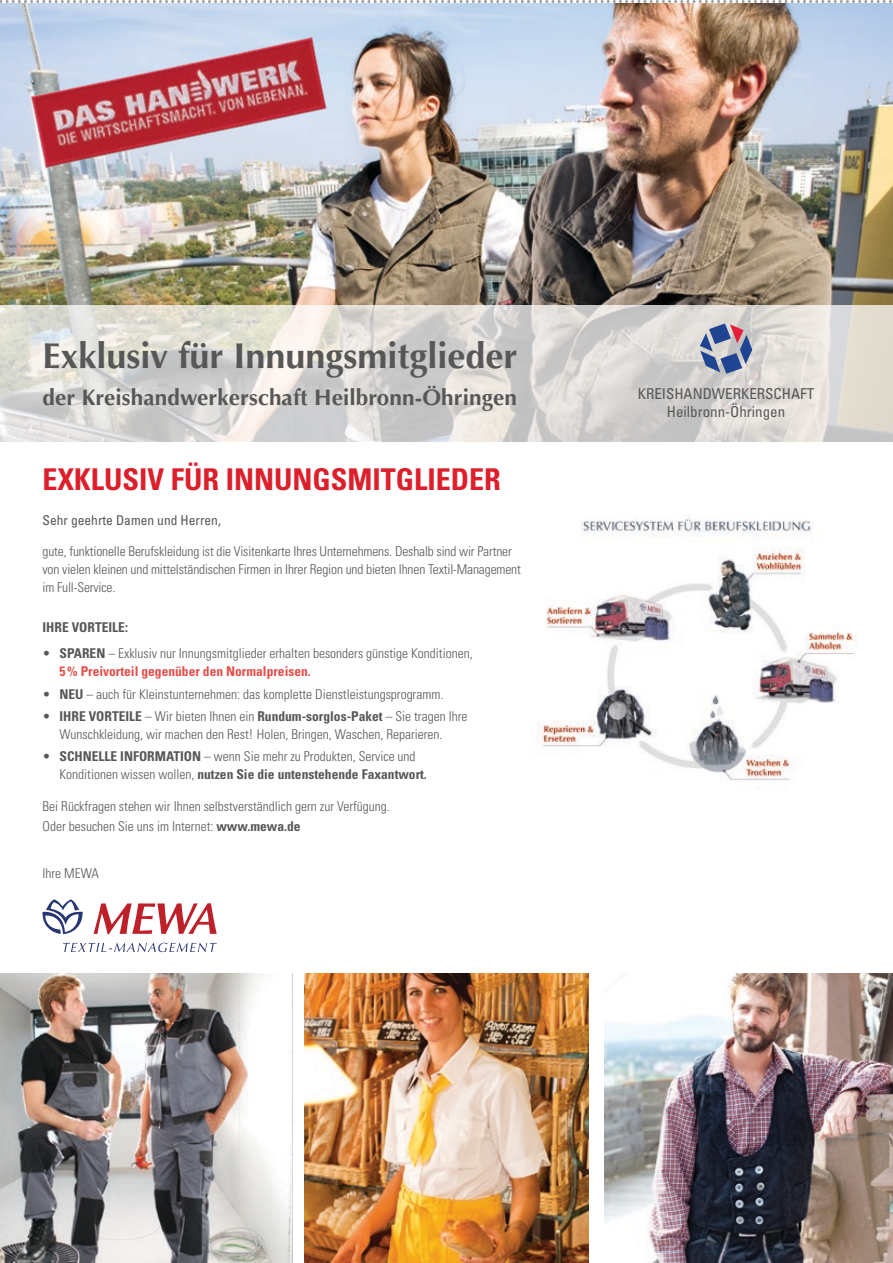
<style>
.page{position:relative;width:893px;height:1263px;background:#fff}
.page>*{position:absolute;margin:0;border:0;box-sizing:border-box;transform-origin:0 0}
.t1{font:700 36px "Optima LT Pro";color:#565756}
.t2{font:700 condensed 30px "Univers";color:#dd1f2b}
.t3{font:700 22.5px "Optima LT Pro";letter-spacing:.005em;color:#565756}
.t4{font:condensed 15px/18px "Univers";color:#565756;text-align:center}
.t5{font:300 condensed 13.5px/18px "Univers";color:#565756}
.t6{font:condensed 13.5px "Univers";color:#565756}
.t7{font:700 condensed 13.5px "Univers";color:#565756}
.s1{font-weight:700}
.s2{font-weight:700;color:#e54e4a}
</style>
<div class="page">
<svg style="left:0;top:0;width:892px;height:3px"></svg>
<img style="left:0;top:3px;width:893px;height:302px">
<img style="left:304px;top:974px;width:285px;height:289px">
<img style="left:605px;top:974px;width:288px;height:289px">
<img style="left:0;top:974px;width:293px;height:289px">
<img style="left:537px;top:514px;width:319px;height:267px">
<svg style="left:0;top:305px;width:893px;height:136px;background:#dbd9d4"></svg>
<svg style="left:700px;top:323px;width:52px;height:51px;background:#9094b1"></svg>
<img style="left:28px;top:32px;width:304px;height:139px">
<svg style="left:43px;top:899px;width:40px;height:35px"></svg>
<svg style="left:94px;top:903px;width:123px;height:31px"></svg>
<svg style="left:63px;top:943px;width:154px;height:9px"></svg>
<h1 class="t1" style="left:43px;top:332px;width:477px">Exklusiv für Innungsmitglieder</h1>
<h3 class="t3" style="left:43px;top:383px;width:476px">der Kreishandwerkerschaft Heilbronn-Öhringen</h3>
<p class="t4" style="left:638px;top:384px;width:178px">Kreishandwerkerschaft<br>Heilbronn-Öhringen</p>
<h2 class="t2" style="left:43px;top:461px;width:460px">EXKLUSIV FÜR INNUNGSMITGLIEDER</h2>
<p class="t6" style="left:43px;top:512px;width:180px">Sehr geehrte Damen und Herren,</p>
<p class="t5" style="left:43px;top:542px;width:480px">gute, funktionelle Berufskleidung ist die Visitenkarte Ihres Unternehmens. Deshalb sind wir Partner von vielen kleinen und mittelständischen Firmen in Ihrer Region und bieten Ihnen Textil-Management im Full-Service.</p>
<p class="t7" style="left:43px;top:619px;width:87px">IHRE VORTEILE:</p>
<p class="t5" style="left:60px;top:644px;width:415px;text-indent:-17px">• <span class="s1">SPAREN</span> – Exklusiv nur Innungsmitglieder erhalten besonders günstige Konditionen,<br><span class="s2">5% Preivorteil gegenüber den Normalpreisen.</span></p>
<p class="t5" style="left:43px;top:685px;width:402px">• <span class="s1">NEU</span> – auch für Kleinstunternehmen: das komplette Dienstleistungsprogramm.</p>
<p class="t5" style="left:43px;top:707px;width:426px;text-align:center">• <span class="s1">IHRE VORTEILE</span> – Wir bieten Ihnen ein <span class="s1">Rundum-sorglos-Paket</span> – Sie tragen Ihre<br>Wunschkleidung, wir machen den Rest! Holen, Bringen, Waschen, Reparieren.</p>
<p class="t5" style="left:60px;top:747px;width:369px;text-indent:-17px">• <span class="s1">SCHNELLE INFORMATION</span> – wenn Sie mehr zu Produkten, Service und<br>Konditionen wissen wollen, <span class="s1">nutzen Sie die untenstehende Faxantwort.</span></p>
<p class="t5" style="left:43px;top:797px;width:349px;line-height:19.5px">Bei Rückfragen stehen wir Ihnen selbstverständlich gern zur Verfügung.<br>Oder besuchen Sie uns im Internet: <span class="s1">www.mewa.de</span></p>
<p class="t5" style="left:43px;top:864px;width:58px">Ihre MEWA</p>
</div>
